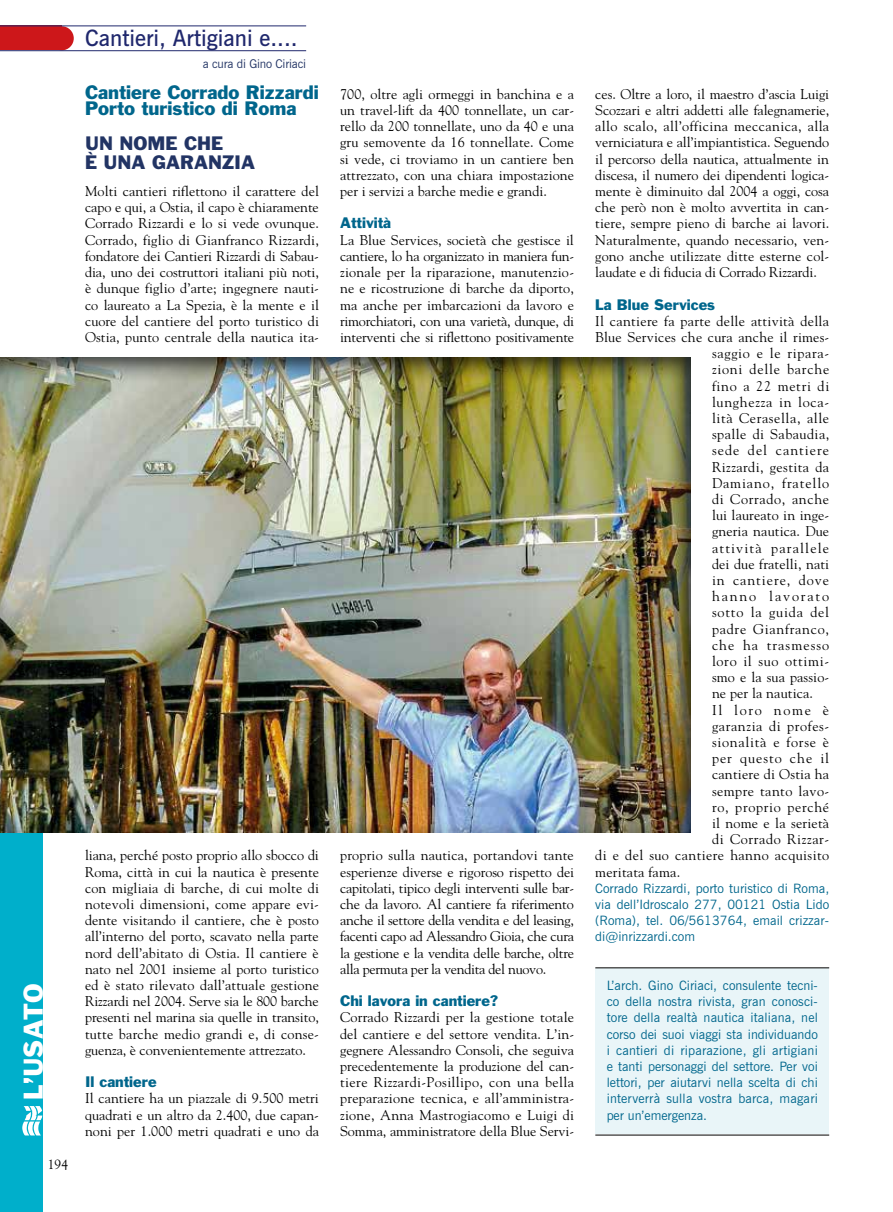
<style>
.page{position:relative;width:893px;height:1212px;background:#fff}
.page>*{position:absolute;margin:0;border:0;box-sizing:border-box;transform-origin:0 0}
.t1{font:25.2px "Franklin Gothic";color:#fff}
.t2{font:600 22.5px "News Gothic BT";color:#20286d}
.t3{font:18px/16.2px "Franklin Gothic";color:#00668c}
.t4{font:18px/18.9px "Franklin Gothic";color:#223464}
.t5{font:14.1px/16.2px "Goudy";letter-spacing:.015em;color:#000;text-align:justify}
.t6{font:14.1px "Goudy";letter-spacing:.045em;color:#000}
.t7{font:14.1px "Goudy";letter-spacing:.05em;color:#000}
.t8{font:14.1px "Franklin Gothic";color:#00668c}
.t9{font:14.1px "Goudy";letter-spacing:.055em;color:#000}
.t10{font:14.1px "Goudy";letter-spacing:.075em;color:#000}
.t11{font:14.1px "Goudy";letter-spacing:.07em;color:#000}
.t12{font:14.1px "Goudy";letter-spacing:.035em;color:#000}
.t13{font:14.1px "Goudy";letter-spacing:.085em;color:#000}
.t14{font:14.1px "Goudy";letter-spacing:.065em;color:#000}
.t15{font:14.1px "Goudy";letter-spacing:.13em;color:#000}
.t16{font:14.1px "Goudy";letter-spacing:.12em;color:#000}
.t17{font:13.5px "Goudy";color:#000}
.t18{font:12.9px/16.2px "News Gothic BT";letter-spacing:.005em;color:#00668c;text-align:justify}
.t19{font:12px "News Gothic BT";letter-spacing:-.015em;color:#223464}
</style>
<div class="page">
<div style="left:50px;top:26px;width:24px;height:24px;background:#cd171a;border-radius:50%"></div>
<div style="left:0;top:26px;width:62px;height:24px;background:#cd171a"></div>
<hr style="left:0;top:26px;width:306px;height:1px;background:#20286d">
<hr style="left:0;top:50px;width:306px;height:1px;background:#20286d">
<div style="left:0;top:808px;width:43px;height:404px;background:#00afcb"></div>
<svg style="left:22px;top:1106px;width:20px;height:29px"></svg>
<div style="left:595px;top:968px;width:234px;height:166px;background:#e9f5f8"></div>
<hr style="left:595px;top:967px;width:234px;height:1px;background:#000">
<hr style="left:595px;top:1135px;width:234px;height:1px;background:#000">
<div style="left:0;top:356px;width:691px;height:477px;background:#000;opacity:.75"></div>
<h2 class="t2" style="left:85px;top:25px;width:214px">Cantieri, Artigiani e....</h2>
<p class="t19" style="left:203px;top:56px;width:105px">a cura di Gino Ciriaci</p>
<p class="t3" style="left:85px;top:84px;width:235px">Cantiere Corrado Rizzardi<br>Porto turistico di Roma</p>
<p class="t4" style="left:85px;top:134px;width:172px">UN NOME CHE<br>È UNA GARANZIA</p>
<p class="t5" style="left:85px;top:183px;width:235px">Molti cantieri riflettono il carattere del capo e qui, a Ostia, il capo è chiaramente Corrado Rizzardi e lo si vede ovunque.<br>Corrado, figlio di Gianfranco Rizzardi, fondatore dei Cantieri Rizzardi di Sabau&shy;dia, uno dei costruttori italiani più noti, è dunque figlio d’arte; ingegnere nauti&shy;co laureato a La Spezia, è la mente e il cuore del cantiere del porto turistico di Ostia, punto centrale della nautica ita-</p>
<p class="t5" style="left:340px;top:85px;width:235px">700, oltre agli ormeggi in banchina e a un travel-lift da 400 tonnellate, un car&shy;rello da 200 tonnellate, uno da 40 e una gru semovente da 16 tonnellate. Come si vede, ci troviamo in un cantiere ben attrezzato, con una chiara impostazione per i servizi a barche medie e grandi.</p>
<p class="t8" style="left:340px;top:214px;width:52px">Attività</p>
<p class="t5" style="left:340px;top:231px;width:235px">La Blue Services, società che gestisce il cantiere, lo ha organizzato in maniera fun&shy;zionale per la riparazione, manutenzio&shy;ne e ricostruzione di barche da diporto, ma anche per imbarcazioni da lavoro e rimorchiatori, con una varietà, dunque, di interventi che si riflettono positivamente</p>
<p class="t5" style="left:595px;top:85px;width:236px">ces. Oltre a loro, il maestro d’ascia Luigi Scozzari e altri addetti alle falegnamerie, allo scalo, all’officina meccanica, alla verniciatura e all’impiantistica. Seguendo il percorso della nautica, attualmente in discesa, il numero dei dipendenti logica&shy;mente è diminuito dal 2004 a oggi, cosa che però non è molto avvertita in can&shy;tiere, sempre pieno di barche ai lavori.<br>Naturalmente, quando necessario, ven&shy;gono anche utilizzate ditte esterne col&shy;laudate e di fiducia di Corrado Rizzardi.</p>
<p class="t8" style="left:595px;top:295px;width:121px">La Blue Services</p>
<p class="t5" style="left:595px;top:312px;width:235px">Il cantiere fa parte delle attività della</p>
<p class="t5" style="left:595px;top:328px;width:235px">Blue Services che cura anche il rimes-</p>
<p class="t7" style="left:712px;top:344px;width:119px">saggio e le ripara-</p>
<p class="t9" style="left:712px;top:361px;width:119px">zioni delle barche</p>
<p class="t7" style="left:712px;top:377px;width:119px">fino a 22 metri di</p>
<p class="t7" style="left:712px;top:393px;width:119px">lunghezza in loca-</p>
<p class="t6" style="left:712px;top:409px;width:119px">lità Cerasella, alle</p>
<p class="t12" style="left:712px;top:425px;width:119px">spalle di Sabaudia,</p>
<p class="t10" style="left:712px;top:442px;width:119px">sede del cantiere</p>
<p class="t5" style="left:712px;top:458px;width:119px">Rizzardi, gestita da</p>
<p class="t14" style="left:712px;top:474px;width:119px">Damiano, fratello</p>
<p class="t6" style="left:712px;top:490px;width:119px">di Corrado, anche</p>
<p class="t5" style="left:712px;top:507px;width:119px">lui laureato in inge-</p>
<p class="t5" style="left:712px;top:523px;width:119px">gneria nautica. Due</p>
<p class="t13" style="left:712px;top:539px;width:119px">attività parallele</p>
<p class="t5" style="left:712px;top:555px;width:119px">dei due fratelli, nati</p>
<p class="t11" style="left:712px;top:571px;width:119px">in cantiere, dove</p>
<p class="t15" style="left:712px;top:587px;width:119px">hanno lavorato</p>
<p class="t9" style="left:712px;top:604px;width:119px">sotto la guida del</p>
<p class="t7" style="left:712px;top:620px;width:119px">padre Gianfranco,</p>
<p class="t10" style="left:712px;top:636px;width:119px">che ha trasmesso</p>
<p class="t6" style="left:712px;top:652px;width:119px">loro il suo ottimi-</p>
<p class="t5" style="left:712px;top:669px;width:119px">smo e la sua passio-</p>
<p class="t5" style="left:712px;top:685px;width:103px">ne per la nautica.</p>
<p class="t16" style="left:712px;top:701px;width:119px">Il loro nome è</p>
<p class="t6" style="left:712px;top:717px;width:119px">garanzia di profes-</p>
<p class="t9" style="left:712px;top:733px;width:119px">sionalità e forse è</p>
<p class="t11" style="left:712px;top:749px;width:119px">per questo che il</p>
<p class="t5" style="left:712px;top:766px;width:119px">cantiere di Ostia ha</p>
<p class="t5" style="left:712px;top:782px;width:119px">sempre tanto lavo-</p>
<p class="t7" style="left:712px;top:798px;width:119px">ro, proprio perché</p>
<p class="t5" style="left:712px;top:814px;width:119px">il nome e la serietà</p>
<p class="t6" style="left:712px;top:830px;width:119px">di Corrado Rizzar-</p>
<p class="t5" style="left:595px;top:847px;width:235px">di e del suo cantiere hanno acquisito</p>
<p class="t5" style="left:595px;top:863px;width:86px">meritata fama.</p>
<p class="t18" style="left:595px;top:880px;width:235px">Corrado Rizzardi, porto turistico di Roma, via dell’Idroscalo 277, 00121 Ostia Lido (Roma), tel. 06/5613764, email crizzar&shy;di@inrizzardi.com</p>
<p class="t5" style="left:85px;top:847px;width:235px">liana, perché posto proprio allo sbocco di Roma, città in cui la nautica è presente con migliaia di barche, di cui molte di notevoli dimensioni, come appare evi&shy;dente visitando il cantiere, che è posto all’interno del porto, scavato nella parte nord dell’abitato di Ostia. Il cantiere è nato nel 2001 insieme al porto turistico ed è stato rilevato dall’attuale gestione Rizzardi nel 2004. Serve sia le 800 barche presenti nel marina sia quelle in transito, tutte barche medio grandi e, di conse&shy;guenza, è convenientemente attrezzato.</p>
<p class="t8" style="left:85px;top:1073px;width:73px">Il cantiere</p>
<p class="t5" style="left:85px;top:1090px;width:235px">Il cantiere ha un piazzale di 9.500 metri quadrati e un altro da 2.400, due capan&shy;noni per 1.000 metri quadrati e uno da</p>
<p class="t5" style="left:340px;top:847px;width:235px">proprio sulla nautica, portandovi tante esperienze diverse e rigoroso rispetto dei capitolati, tipico degli interventi sulle bar&shy;che da lavoro. Al cantiere fa riferimento anche il settore della vendita e del leasing, facenti capo ad Alessandro Gioia, che cura la gestione e la vendita delle barche, oltre alla permuta per la vendita del nuovo.</p>
<p class="t8" style="left:340px;top:992px;width:159px">Chi lavora in cantiere?</p>
<p class="t5" style="left:340px;top:1009px;width:235px">Corrado Rizzardi per la gestione totale del cantiere e del settore vendita. L’in&shy;gegnere Alessandro Consoli, che seguiva precedentemente la produzione del can&shy;tiere Rizzardi-Posillipo, con una bella preparazione tecnica, e all’amministra&shy;zione, Anna Mastrogiacomo e Luigi di Somma, amministratore della Blue Servi-</p>
<h1 class="t1" style="left:17px;top:1099px;width:117px;rotate:-90deg">L’USATO</h1>
<p class="t18" style="left:607px;top:977px;width:213px">L’arch. Gino Ciriaci, consulente tecni&shy;co della nostra rivista, gran conosci&shy;tore della realtà nautica italiana, nel corso dei suoi viaggi sta individuando i cantieri di riparazione, gli artigiani e tanti personaggi del settore. Per voi lettori, per aiutarvi nella scelta di chi interverrà sulla vostra barca, magari per un’emergenza.</p>
<p class="t17" style="left:48px;top:1156px;width:22px">194</p>
</div>
